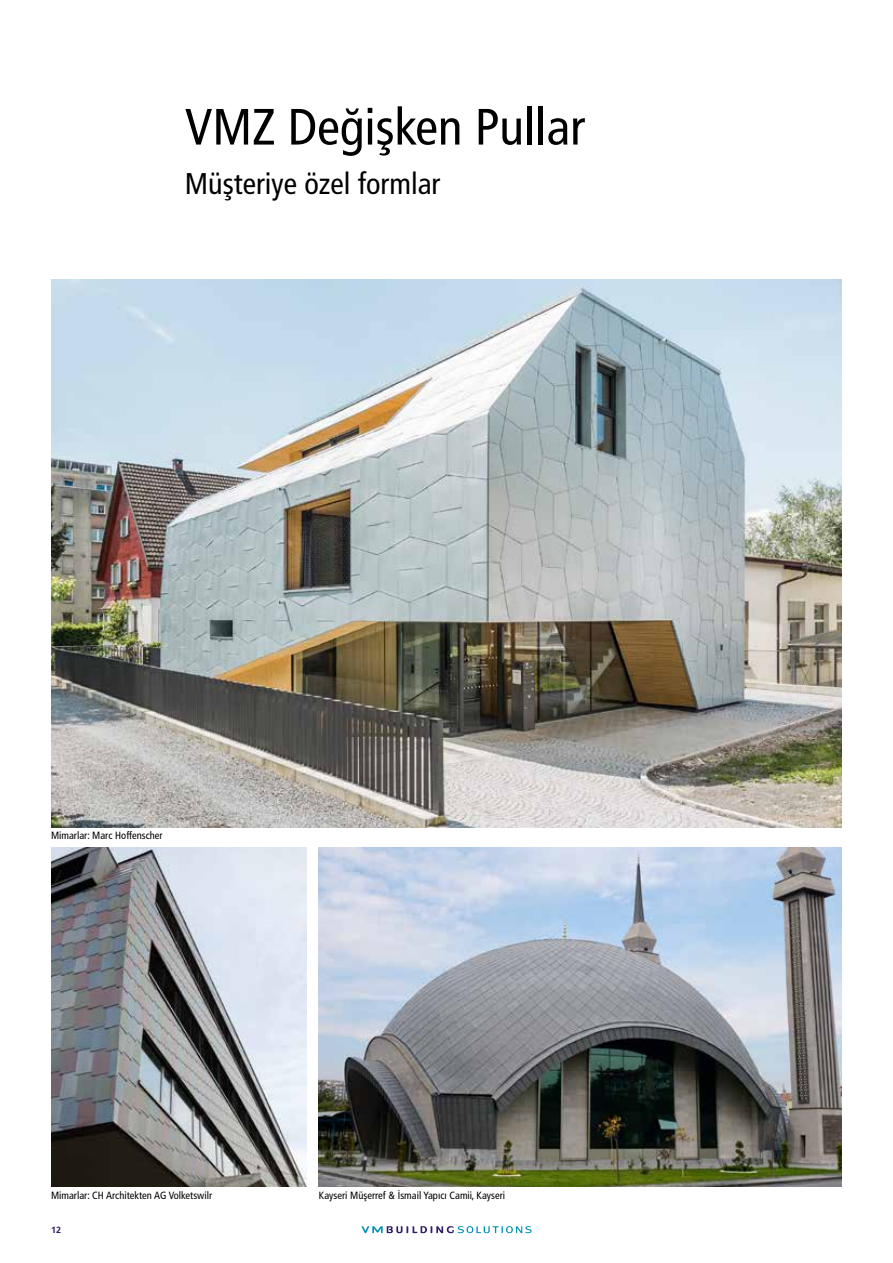
<style>
.page{position:relative;width:893px;height:1263px;background:#fff}
.page>*{position:absolute;margin:0;border:0;box-sizing:border-box;transform-origin:0 0}
.t1{font:condensed 51px "Frutiger LT Pro";color:#000}
.t2{font:condensed 30px "Frutiger LT Pro";color:#000}
.t3{font:condensed 10.5px "Frutiger LT Pro";color:#000}
.t4{font:700 9px "Frutiger LT Pro";color:#311c67}
</style>
<div class="page">
<svg style="left:361px;top:1226px;width:171px;height:7px"></svg>
<img style="left:51px;top:848px;width:255px;height:338px">
<img style="left:319px;top:848px;width:522px;height:338px">
<img style="left:51px;top:280px;width:791px;height:547px">
<h1 class="t1" style="left:185px;top:97px;width:402px">VMZ Değişken Pullar</h1>
<h2 class="t2" style="left:185px;top:166px;width:257px">Müşteriye özel formlar</h2>
<p class="t3" style="left:51px;top:829px;width:113px">Mimarlar: Marc Hoffenscher</p>
<p class="t3" style="left:51px;top:1189px;width:163px">Mimarlar: CH Architekten AG Volketswilr</p>
<p class="t3" style="left:319px;top:1189px;width:188px">Kayseri Müşerref &amp; İsmail Yapıcı Camii, Kayseri</p>
<p class="t4" style="left:51px;top:1224px;width:12px">12</p>
</div>
